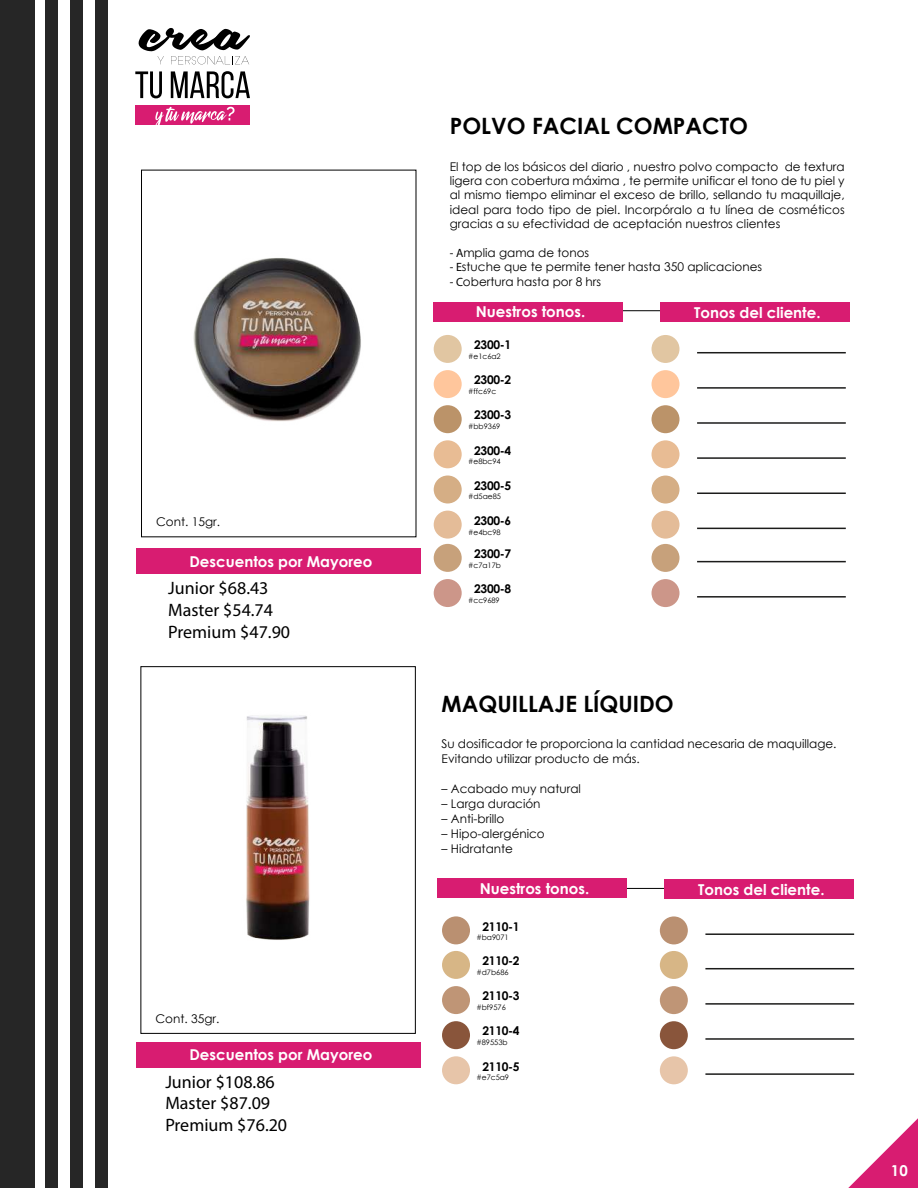
<style>
.page{position:relative;width:918px;height:1188px;background:#fff}
.page>*{position:absolute;margin:0;border:0;box-sizing:border-box;transform-origin:0 0}
.t1{font:700 22.5px "Century Gothic";color:#000}
.t2{font:18px/21.6px "Myriad Pro";color:#000}
.t3{font:700 15px "Century Gothic";color:#fff}
.t4{font:12px/14.4px "Century Gothic";color:#000;text-align:justify}
.t5{font:700 12px "Century Gothic";letter-spacing:-.025em;color:#000}
.t6{font:7.5px "Century Gothic";color:#000}
.s1{font-family:"Myriad Pro"}
</style>
<div class="page">
<svg style="left:138px;top:28px;width:112px;height:36px"></svg>
<svg style="left:135px;top:71px;width:27px;height:27px"></svg>
<svg style="left:171px;top:71px;width:79px;height:27px"></svg>
<div style="left:135px;top:105px;width:115px;height:20px;background:#d81c71"></div>
<svg style="left:155px;top:107px;width:80px;height:18px"></svg>
<div style="left:0;top:0;width:35px;height:1188px;background:#262626"></div>
<div style="left:45px;top:0;width:13px;height:1188px;background:#262626"></div>
<div style="left:70px;top:0;width:13px;height:1188px;background:#262626"></div>
<div style="left:95px;top:0;width:13px;height:1188px;background:#262626"></div>
<svg style="left:848px;top:1118px;width:70px;height:70px"></svg>
<hr style="left:450px;top:310px;width:394px;height:1px;background:#000">
<div style="left:434px;top:302px;width:189px;height:20px;background:#d81c71"></div>
<div style="left:661px;top:302px;width:189px;height:20px;background:#d81c71"></div>
<div style="left:141px;top:666px;width:275px;height:368px;background:#fff;border:1px solid #000"></div>
<div style="left:442px;top:916px;width:28px;height:28px;background:#ba9071;border-radius:50%"></div>
<hr style="left:444px;top:888px;width:394px;height:1px;background:#000">
<div style="left:660px;top:916px;width:28px;height:28px;background:#ba9071;border-radius:50%"></div>
<div style="left:438px;top:878px;width:189px;height:20px;background:#d81c71"></div>
<div style="left:665px;top:879px;width:189px;height:20px;background:#d81c71"></div>
<hr style="left:705px;top:933px;width:149px;height:2px;background:#1c1c1b">
<hr style="left:705px;top:968px;width:149px;height:1px;background:#1c1c1b">
<hr style="left:705px;top:1003px;width:149px;height:2px;background:#1c1c1b">
<hr style="left:705px;top:1038px;width:149px;height:2px;background:#1c1c1b">
<svg style="left:442px;top:951px;width:28px;height:134px"></svg>
<svg style="left:659px;top:951px;width:29px;height:134px"></svg>
<hr style="left:705px;top:1073px;width:149px;height:2px;background:#1c1c1b">
<img style="left:193px;top:258px;width:168px;height:163px">
<hr style="left:697px;top:352px;width:149px;height:1px;background:#1c1c1b">
<hr style="left:697px;top:387px;width:149px;height:2px;background:#1c1c1b">
<svg style="left:433px;top:335px;width:29px;height:204px"></svg>
<svg style="left:651px;top:335px;width:29px;height:204px"></svg>
<hr style="left:697px;top:422px;width:149px;height:2px;background:#1c1c1b">
<hr style="left:697px;top:457px;width:149px;height:2px;background:#1c1c1b">
<hr style="left:697px;top:493px;width:149px;height:1px;background:#1c1c1b">
<hr style="left:697px;top:528px;width:149px;height:1px;background:#1c1c1b">
<div style="left:434px;top:544px;width:28px;height:28px;background:#c7a17b;border-radius:50%"></div>
<div style="left:652px;top:544px;width:28px;height:28px;background:#c7a17b;border-radius:50%"></div>
<svg style="left:433px;top:579px;width:29px;height:28px"></svg>
<svg style="left:651px;top:579px;width:29px;height:28px"></svg>
<hr style="left:697px;top:561px;width:149px;height:1px;background:#1c1c1b">
<hr style="left:697px;top:596px;width:149px;height:2px;background:#1c1c1b">
<img style="left:246px;top:715px;width:64px;height:225px">
<div style="left:136px;top:548px;width:285px;height:26px;background:#d81c71"></div>
<div style="left:136px;top:1042px;width:285px;height:26px;background:#d81c71"></div>
<p class="t4" style="left:156px;top:514px;width:65px">Cont. 15gr.</p>
<p class="t3" style="left:189px;top:550px;width:184px">Descuentos por Mayoreo</p>
<h2 class="t2" style="left:168px;top:577px;width:123px">Junior $68.43<br>Master $54.74<br>Premium $47.90</h2>
<p class="t4" style="left:155px;top:1011px;width:65px">Cont. 35gr.</p>
<p class="t3" style="left:189px;top:1044px;width:184px">Descuentos por Mayoreo</p>
<h2 class="t2" style="left:165px;top:1071px;width:123px">Junior $108.86<br>Master $87.09<br>Premium $76.20</h2>
<h1 class="t1" style="left:450px;top:109px;width:300px">POLVO FACIAL COMPACTO</h1>
<p class="t4" style="left:450px;top:159px;width:396px">El top de los básicos del diario , nuestro polvo compacto de textura ligera con cobertura máxima , te permite unificar el tono de tu piel y al mismo tiempo eliminar el exceso de brillo, sellando tu maquillaje, ideal para todo tipo de piel. Incorpóralo a tu línea de cosméticos gracias a su efectividad de aceptación nuestros clientes</p>
<p class="t4" style="left:450px;top:245px;width:141px"><span class="s1">- A</span>mplia gama de tonos</p>
<p class="t4" style="left:450px;top:260px;width:314px"><span class="s1">- E</span>stuche que te permite tener hasta 350 aplicaciones</p>
<p class="t4" style="left:450px;top:274px;width:153px"><span class="s1">- C</span>obertura hasta por 8 hrs</p>
<p class="t3" style="left:476px;top:301px;width:111px">Nuestros tonos.</p>
<p class="t3" style="left:694px;top:301px;width:128px">Tonos del cliente.</p>
<p class="t5" style="left:474px;top:336px;width:39px">2300-1</p>
<p class="t6" style="left:468px;top:351px;width:34px">#e1c6a2</p>
<p class="t5" style="left:474px;top:371px;width:39px">2300-2</p>
<p class="t6" style="left:468px;top:386px;width:30px">#ffc69c</p>
<p class="t5" style="left:474px;top:406px;width:39px">2300-3</p>
<p class="t6" style="left:468px;top:421px;width:34px">#bb9369</p>
<p class="t5" style="left:474px;top:441px;width:39px">2300-4</p>
<p class="t6" style="left:468px;top:456px;width:34px">#e8bc94</p>
<p class="t5" style="left:474px;top:476px;width:39px">2300-5</p>
<p class="t6" style="left:468px;top:492px;width:34px">#d5ae85</p>
<p class="t5" style="left:474px;top:511px;width:39px">2300-6</p>
<p class="t6" style="left:468px;top:527px;width:34px">#e4bc98</p>
<p class="t5" style="left:474px;top:545px;width:39px">2300-7</p>
<p class="t6" style="left:468px;top:560px;width:34px">#c7a17b</p>
<p class="t5" style="left:474px;top:580px;width:39px">2300-8</p>
<p class="t6" style="left:468px;top:595px;width:33px">#cc9689</p>
<h1 class="t1" style="left:442px;top:687px;width:234px">MAQUILLAJE LÍQUIDO</h1>
<p class="t4" style="left:442px;top:736px;width:396px;line-height:15px">Su dosificador te proporciona la cantidad necesaria de maquillage.<br>Evitando utilizar producto de más.</p>
<p class="t4" style="left:442px;top:782px;width:141px">– Acabado muy natural</p>
<p class="t4" style="left:442px;top:797px;width:100px">– Larga duración</p>
<p class="t4" style="left:442px;top:812px;width:64px">– Anti-brillo</p>
<p class="t4" style="left:442px;top:827px;width:105px">– Hipo-alergénico</p>
<p class="t4" style="left:442px;top:842px;width:73px">– Hidratante</p>
<p class="t3" style="left:480px;top:877px;width:111px">Nuestros tonos.</p>
<p class="t3" style="left:698px;top:878px;width:128px">Tonos del cliente.</p>
<p class="t5" style="left:483px;top:917px;width:39px">2110-1</p>
<p class="t6" style="left:476px;top:932px;width:34px">#ba9071</p>
<p class="t5" style="left:483px;top:952px;width:39px">2110-2</p>
<p class="t6" style="left:476px;top:967px;width:34px">#d7b686</p>
<p class="t5" style="left:483px;top:987px;width:39px">2110-3</p>
<p class="t6" style="left:476px;top:1002px;width:31px">#bf9576</p>
<p class="t5" style="left:483px;top:1022px;width:39px">2110-4</p>
<p class="t6" style="left:476px;top:1037px;width:33px">#89553b</p>
<p class="t5" style="left:483px;top:1057px;width:39px">2110-5</p>
<p class="t6" style="left:476px;top:1072px;width:34px">#e7c5a9</p>
<p class="t3" style="left:891px;top:1160px;width:18px">10</p>
</div>
